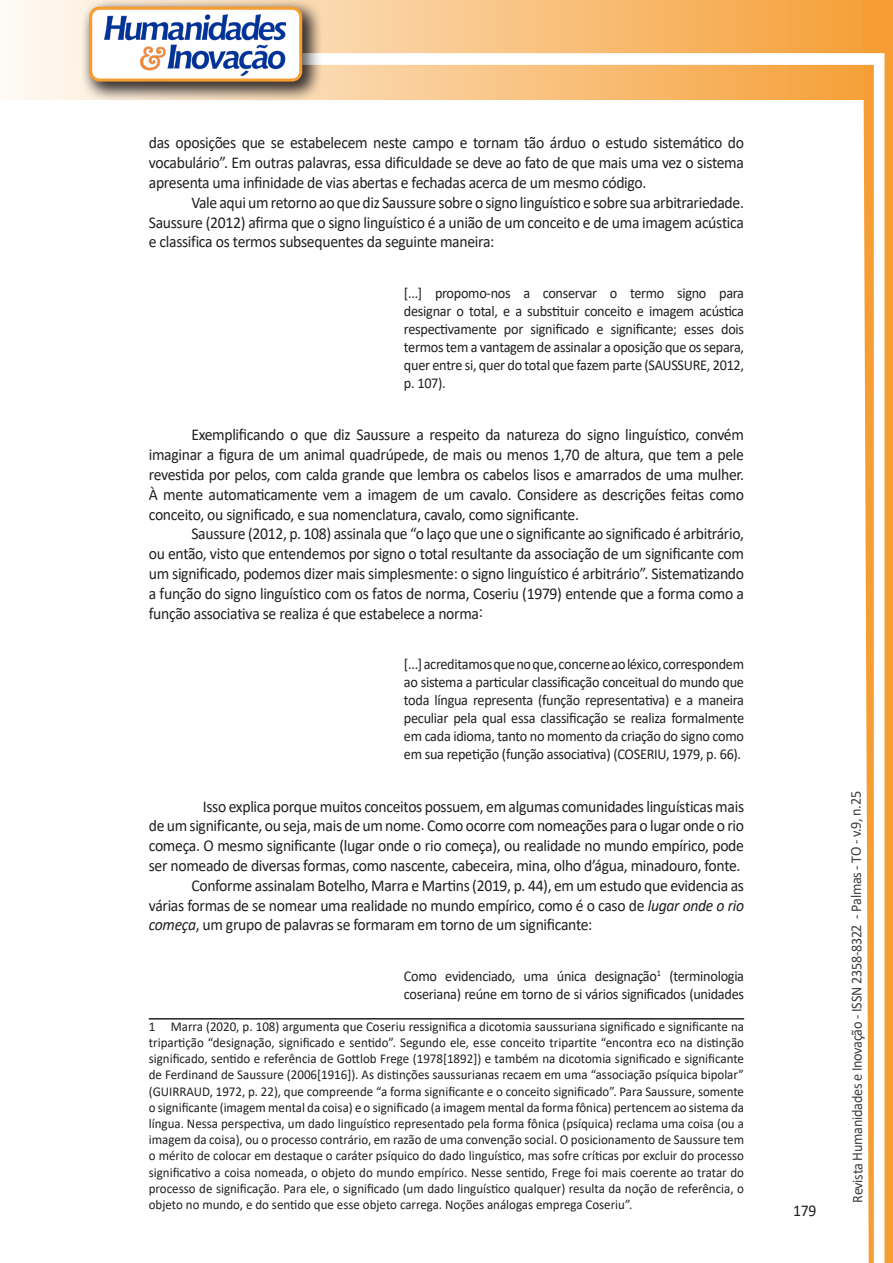
<style>
.page{position:relative;width:893px;height:1263px;background:#fff}
.page>*{position:absolute;margin:0;border:0;box-sizing:border-box;transform-origin:0 0}
.texto{font:16.5px/19.8px "Calibri";letter-spacing:-.02em;color:#231f20;text-align:justify;scale:.95 1}
.citacao{font:15px/18px "Calibri";letter-spacing:-.02em;color:#231f20;text-align:justify;scale:.95 1}
.t1{font:15px "Calibri";letter-spacing:-.025em;color:#3e3e3f;scale:.95 1}
.Rodapé{font:13.5px/16.2px "Calibri";color:#231f20;text-align:justify;scale:.96 1}
.s1{font-style:italic}
</style>
<div class="page">
<svg style="left:5px;top:0;width:858px;height:100px;background:#f9c484"></svg>
<div style="left:302px;top:53px;width:582px;height:12px;background:#fff;border:2px solid #fff"></div>
<svg style="left:863px;top:0;width:30px;height:1263px"></svg>
<div style="left:81px;top:0;width:241px;height:102px;background:#231f20;opacity:.75"></div>
<svg style="left:91px;top:8px;width:210px;height:72px"></svg>
<div style="left:89px;top:7px;width:213px;height:75px;border:3px solid #f69e34;border-radius:9px"></div>
<hr style="left:149px;top:1018px;width:595px;height:1px;background:#231f20">
<p class="texto" style="left:149px;top:133px;width:628px">das oposições que se estabelecem neste campo e tornam tão árduo o estudo sistemático do vocabulário”. Em outras palavras, essa dificuldade se deve ao fato de que mais uma vez o sistema apresenta uma infinidade de vias abertas e fechadas acerca de um mesmo código.</p>
<p class="texto" style="left:149px;top:192px;width:628px;text-indent:43px">Vale aqui um retorno ao que diz Saussure sobre o signo linguístico e sobre sua arbitrariedade.<br>Saussure (2012) afirma que o signo linguístico é a união de um conceito e de uma imagem acústica e classifica os termos subsequentes da seguinte maneira:</p>
<p class="citacao" style="left:404px;top:284px;width:360px">[...] propomo-nos a conservar o termo signo para designar o total, e a substituir conceito e imagem acústica respectivamente por significado e significante; esses dois termos tem a vantagem de assinalar a oposição que os separa, quer entre si, quer do total que fazem parte (SAUSSURE, 2012, p. 107).</p>
<p class="texto" style="left:149px;top:425px;width:628px;text-indent:43px">Exemplificando o que diz Saussure a respeito da natureza do signo linguístico, convém imaginar a figura de um animal quadrúpede, de mais ou menos 1,70 de altura, que tem a pele revestida por pelos, com calda grande que lembra os cabelos lisos e amarrados de uma mulher.<br>À mente automaticamente vem a imagem de um cavalo. Considere as descrições feitas como conceito, ou significado, e sua nomenclatura, cavalo, como significante.</p>
<p class="texto" style="left:149px;top:524px;width:628px;text-indent:43px">Saussure (2012, p. 108) assinala que “o laço que une o significante ao significado é arbitrário, ou então, visto que entendemos por signo o total resultante da associação de um significante com um significado, podemos dizer mais simplesmente: o signo linguístico é arbitrário”. Sistematizando a função do signo linguístico com os fatos de norma, Coseriu (1979) entende que a forma como a função associativa se realiza é que estabelece a norma:</p>
<p class="citacao" style="left:404px;top:655px;width:360px">[...] acreditamos que no que, concerne ao léxico, correspondem ao sistema a particular classificação conceitual do mundo que toda língua representa (função representativa) e a maneira peculiar pela qual essa classificação se realiza formalmente em cada idioma, tanto no momento da criação do signo como em sua repetição (função associativa) (COSERIU, 1979, p. 66).</p>
<p class="texto" style="left:149px;top:796px;width:628px;text-indent:54px">Isso explica porque muitos conceitos possuem, em algumas comunidades linguísticas mais de um significante, ou seja, mais de um nome. Como ocorre com nomeações para o lugar onde o rio começa. O mesmo significante (lugar onde o rio começa), ou realidade no mundo empírico, pode ser nomeado de diversas formas, como nascente, cabeceira, mina, olho d’água, minadouro, fonte.</p>
<p class="texto" style="left:149px;top:875px;width:628px;text-indent:43px">Conforme assinalam Botelho, Marra e Martins (2019, p. 44), em um estudo que evidencia as várias formas de se nomear uma realidade no mundo empírico, como é o caso de <span class="s1">lugar onde o rio começa</span>, um grupo de palavras se formaram em torno de um significante:</p>
<p class="citacao" style="left:404px;top:966px;width:360px">Como evidenciado, uma única designação<sup>1</sup> (terminologia coseriana) reúne em torno de si vários significados (unidades</p>
<p class="Rodapé" style="left:149px;top:1018px;width:621px">1 Marra (2020, p. 108) argumenta que Coseriu ressignifica a dicotomia saussuriana significado e significante na tripartição “designação, significado e sentido”. Segundo ele, esse conceito tripartite “encontra eco na distinção significado, sentido e referência de Gottlob Frege (1978[1892]) e também na dicotomia significado e significante de Ferdinand de Saussure (2006[1916]). As distinções saussurianas recaem em uma “associação psíquica bipolar” (GUIRRAUD, 1972, p. 22), que compreende “a forma significante e o conceito significado”. Para Saussure, somente o significante (imagem mental da coisa) e o significado (a imagem mental da forma fônica) pertencem ao sistema da língua. Nessa perspectiva, um dado linguístico representado pela forma fônica (psíquica) reclama uma coisa (ou a imagem da coisa), ou o processo contrário, em razão de uma convenção social. O posicionamento de Saussure tem o mérito de colocar em destaque o caráter psíquico do dado linguístico, mas sofre críticas por excluir do processo significativo a coisa nomeada, o objeto do mundo empírico. Nesse sentido, Frege foi mais coerente ao tratar do processo de significação. Para ele, o significado (um dado linguístico qualquer) resulta da noção de referência, o objeto no mundo, e do sentido que esse objeto carrega. Noções análogas emprega Coseriu”.</p>
<p class="texto" style="left:793px;top:1200px;width:26px">179</p>
<p class="t1" style="left:846px;top:1203px;width:435px;rotate:-90deg">Revista Humanidades e Inovação - ISSN 2358-8322 - Palmas - TO - v.9, n.25</p>
</div>
